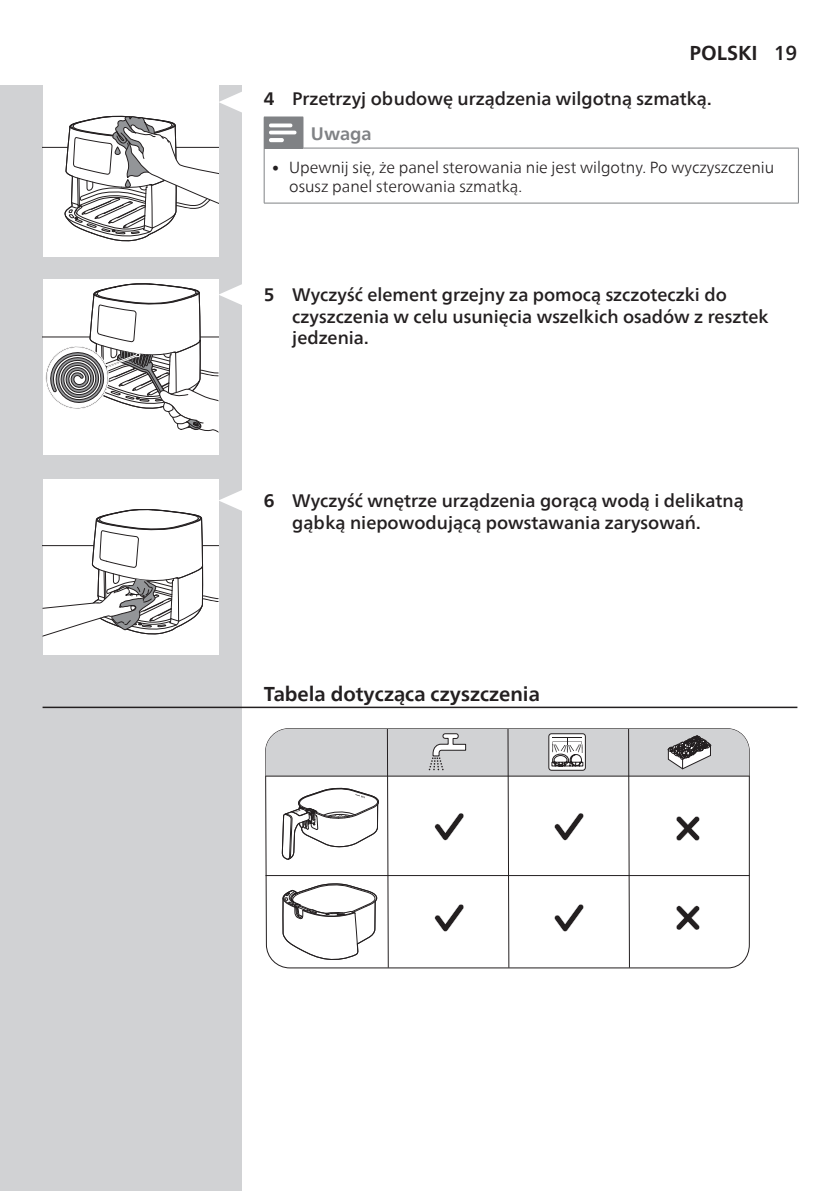
<style>
.page{position:relative;width:840px;height:1191px;background:#fff}
.page>*{position:absolute;margin:0;border:0;box-sizing:border-box;transform-origin:0 0}
.heading-title-paragr{font:700 20px "Neue Frutiger World";color:#231f20}
.t1{font:500 18px/21.6px "Neue Frutiger World";color:#231f20}
.cautions-caption-par{font:700 18px "Neue Frutiger World";color:#808285}
.t2{font:300 16px/19.2px "Neue Frutiger World";color:#231f20}
.s1{font-weight:500}
.s2{font-weight:700}
.s3{font-size:14.2px}
</style>
<div class="page">
<div style="left:0;top:85px;width:241px;height:1106px;background:#d1d2d4"></div>
<hr style="left:43px;top:706px;width:754px;height:2px;background:#231f20">
<div style="left:264px;top:117px;width:39px;height:31px;background:#808285"></div>
<hr style="left:797px;top:148px;width:1px;height:55px;background:#808285">
<hr style="left:264px;top:148px;width:1px;height:55px;background:#808285">
<hr style="left:264px;top:203px;width:39px;height:1px;background:#808285">
<hr style="left:303px;top:203px;width:495px;height:1px;background:#808285">
<hr style="left:302px;top:148px;width:496px;height:1px;background:#808285">
<svg style="left:269px;top:123px;width:27px;height:19px"></svg>
<hr style="left:265px;top:776px;width:484px;height:1px;background:#231f20">
<hr style="left:265px;top:875px;width:484px;height:1px;background:#231f20">
<svg style="left:265px;top:728px;width:483px;height:240px"></svg>
<div style="left:43px;top:81px;width:175px;height:176px;background:#fff"></div>
<hr style="left:43px;top:147px;width:175px;height:1px;background:#231f20">
<svg style="left:65px;top:85px;width:177px;height:172px"></svg>
<svg style="left:43px;top:279px;width:199px;height:175px;background:#e1e0e1"></svg>
<svg style="left:43px;top:479px;width:199px;height:176px;background:#e9e9e9"></svg>
<p class="heading-title-paragr" style="left:689px;top:35px;width:109px">POLSKI <span class="s1">19</span></p>
<p class="t1" style="left:264px;top:88px;width:449px"><span class="s2">4</span> Przetrzyj obudowę urządzenia wilgotną szmatką.</p>
<p class="cautions-caption-par" style="left:311px;top:117px;width:62px">Uwaga</p>
<p class="t2" style="left:289px;top:157px;width:486px;text-indent:-17px"><span class="s3">•</span> Upewnij się, że panel sterowania nie jest wilgotny. Po wyczyszczeniu osusz panel sterowania szmatką.</p>
<p class="t1" style="left:292px;top:284px;width:477px;text-indent:-28px"><span class="s2">5</span> Wyczyść element grzejny za pomocą szczoteczki do czyszczenia w celu usunięcia wszelkich osadów z resztek jedzenia.</p>
<p class="t1" style="left:292px;top:490px;width:452px;text-indent:-28px"><span class="s2">6</span> Wyczyść wnętrze urządzenia gorącą wodą i delikatną gąbką niepowodującą powstawania zarysowań.</p>
<p class="heading-title-paragr" style="left:264px;top:676px;width:277px">Tabela dotycząca czyszczenia</p>
</div>
